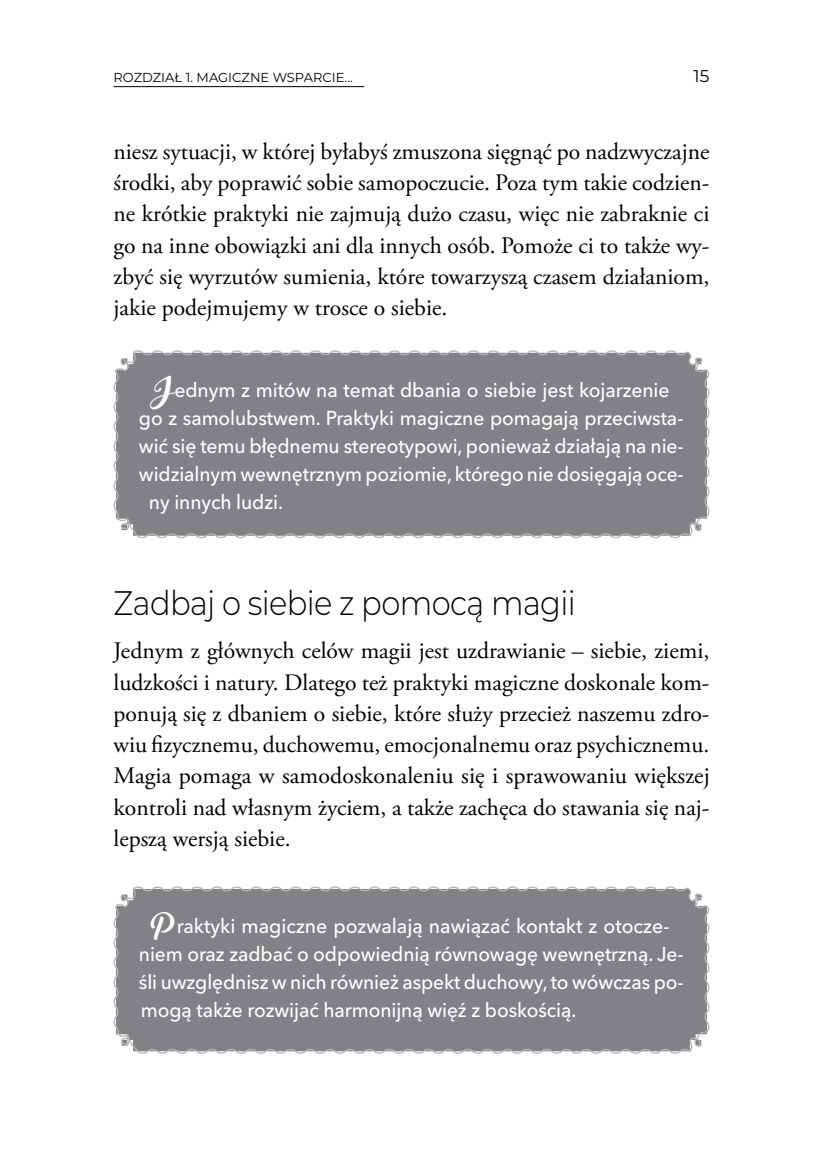
<style>
.page{position:relative;width:823px;height:1163px;background:#fff}
.page>*{position:absolute;margin:0;border:0;box-sizing:border-box;transform-origin:0 0}
.t1{font:300 34px "Montserrat";letter-spacing:-.02em;color:#000;scale:.9 1}
.t2{font:23.6px/31.2px "Adobe Garamond Pro";letter-spacing:-.01em;color:#000;text-align:justify}
.t3{font:500 20px "Avenir Next LT Pro";letter-spacing:-.005em;color:#fff;scale:.96 1}
.t4{font:500 20px/28px "Avenir Next LT Pro";letter-spacing:-.005em;color:#fff}
.t5{font:17px "Montserrat";color:#000}
.t6{font:13px "Montserrat";color:#000}
.s1{font-family:"Backto Black Demo";font-weight:400;font-size:28px}
</style>
<div class="page">
<hr style="left:113px;top:86px;width:251px;height:1px;background:#000">
<div style="left:113px;top:350px;width:597px;height:189px;background:#808285"></div>
<svg style="left:113px;top:886px;width:597px;height:168px;background:#86888b"></svg>
<p class="t6" style="left:113px;top:68px;width:241px">ROZDZIAŁ 1. MAGICZNE WSPARCIE...</p>
<p class="t5" style="left:693px;top:64px;width:18px">15</p>
<p class="t2" style="left:113px;top:137px;width:597px">niesz sytuacji, w której byłabyś zmuszona sięgnąć po nadzwyczajne środki, aby poprawić sobie samopoczucie. Poza tym takie codzien&shy;ne krótkie praktyki nie zajmują dużo czasu, więc nie zabraknie ci go na inne obowiązki ani dla innych osób. Pomoże ci to także wy&shy;zbyć się wyrzutów sumienia, które towarzyszą czasem działaniom, jakie podejmujemy w trosce o siebie.</p>
<p class="t3" style="left:151px;top:377px;width:541px"><span class="s1">J</span>ednym z mitów na temat dbania o siebie jest kojarzenie</p>
<p class="t3" style="left:139px;top:405px;width:568px">go z samolubstwem. Praktyki magiczne pomagają przeciwsta-</p>
<p class="t3" style="left:139px;top:433px;width:568px">wić się temu błędnemu stereotypowi, ponieważ działają na nie-</p>
<p class="t3" style="left:139px;top:461px;width:568px">widzialnym wewnętrznym poziomie, którego nie dosięgają oce-</p>
<p class="t3" style="left:149px;top:489px;width:141px">ny innych ludzi.</p>
<h1 class="t1" style="left:113px;top:580px;width:515px">Zadbaj o siebie z pomocą magii</h1>
<p class="t2" style="left:113px;top:636px;width:598px">Jednym z głównych celów magii jest uzdrawianie – siebie, ziemi, ludzkości i natury. Dlatego też praktyki magiczne doskonale kom&shy;ponują się z dbaniem o siebie, które służy przecież naszemu zdro&shy;wiu fizycznemu, duchowemu, emocjonalnemu oraz psychicznemu.<br>Magia pomaga w samodoskonaleniu się i sprawowaniu większej kontroli nad własnym życiem, a także zachęca do stawania się naj&shy;lepszą wersją siebie.</p>
<p class="t4" style="left:139px;top:911px;width:546px;text-indent:12px"><span class="s1">P</span>raktyki magiczne pozwalają nawiązać kontakt z otocze&shy;niem oraz zadbać o odpowiednią równowagę wewnętrzną. Je&shy;śli uwzględnisz w nich również aspekt duchowy, to wówczas po&shy;mogą także rozwijać harmonijną więź z boskością.</p>
</div>
